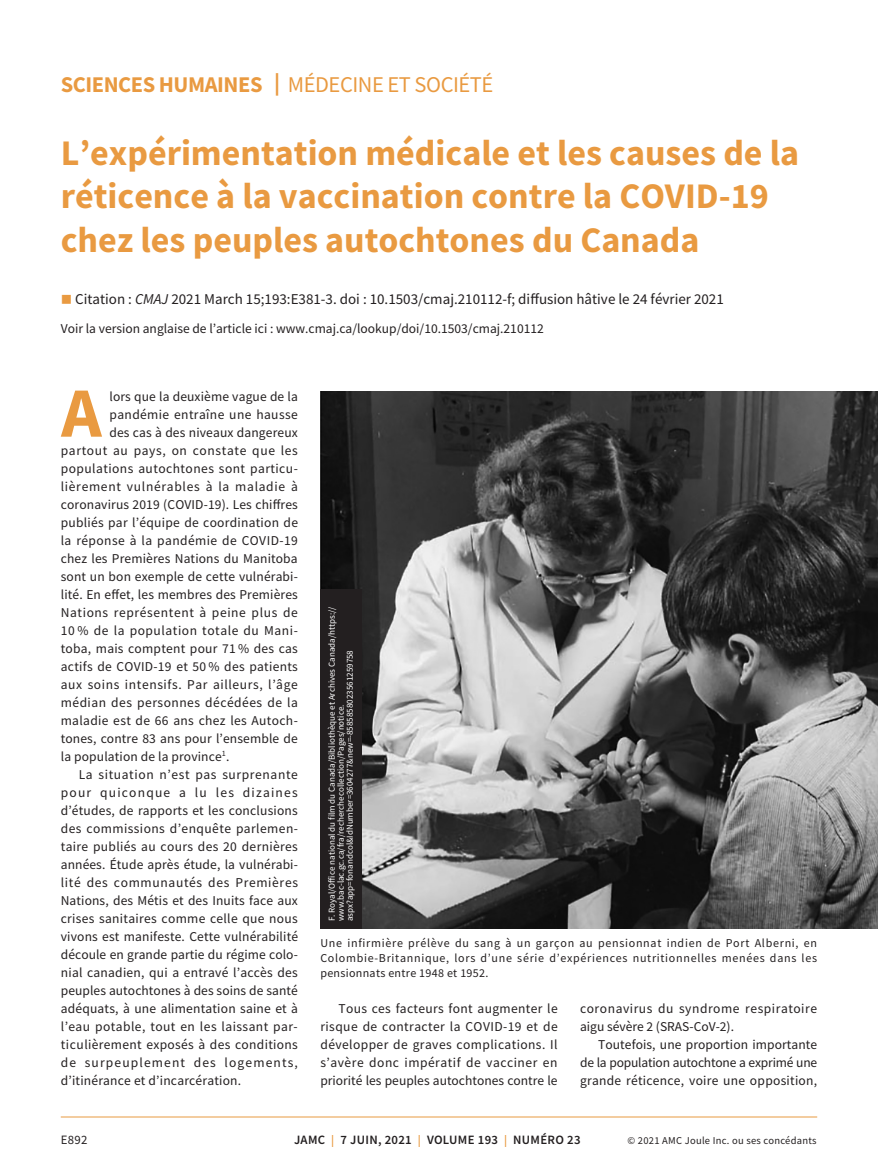
<style>
.page{position:relative;width:878px;height:1175px;background:#fff}
.page>*{position:absolute;margin:0;border:0;box-sizing:border-box;transform-origin:0 0}
.t1{font:700 70.65px "Source Sans Pro";color:#e99a41}
.t2{font:700 36px/43.2px "Source Sans Pro";color:#e99a41}
.t3{font:700 22.5px "Source Sans Pro";letter-spacing:-.02em;color:#e99a41}
.t4{font:15px "Source Sans Pro";color:#231f20}
.t5{font:13.5px/18px "Source Sans Pro";letter-spacing:.02em;color:#231f20;text-align:justify}
.t6{font:13.5px "Source Sans Pro";letter-spacing:.045em;color:#231f20}
.t7{font:13.5px "Source Sans Pro";letter-spacing:.05em;color:#231f20}
.t8{font:13.5px/18px "Source Sans Pro";letter-spacing:.04em;color:#231f20}
.t9{font:13.5px "Source Sans Pro";color:#231f20}
.t10{font:13.5px "Source Sans Pro";letter-spacing:.085em;color:#231f20}
.t11{font:13.5px "Source Sans Pro";letter-spacing:.09em;color:#231f20}
.t12{font:600 12.75px "Source Sans Pro";letter-spacing:.025em;color:#231f20}
.t13{font:12.75px "Source Sans Pro";color:#231f20}
.t14{font:12px/15px "Source Sans Pro";letter-spacing:.025em;color:#231f20;text-align:justify}
.t15{font:10.5px "Source Sans Pro";letter-spacing:.025em;color:#231f20}
.t16{font:9px/9px "Source Sans Pro";color:#fff}
.s1{font-weight:400}
.s2{color:#e99a41}
.s3{font-style:italic}
.s4{font-size:12px;color:#e99a41}
</style>
<div class="page">
<hr style="left:61px;top:1116px;width:756px;height:1px;background:#e99a41">
<img style="left:320px;top:392px;width:558px;height:536px">
<div style="left:320px;top:590px;width:42px;height:339px;background:#231f20"></div>
<h3 class="t3" style="left:61px;top:69px;width:434px">SCIENCES HUMAINES | <span class="s1">MÉDECINE ET SOCIÉTÉ</span></h3>
<h2 class="t2" style="left:61px;top:131px;width:739px">L’expérimentation médicale et les causes de la réticence à la vaccination contre la COVID-19 chez les peuples autochtones du Canada</h2>
<p class="t4" style="left:61px;top:289px;width:664px"><span class="s2">■</span> Citation : <span class="s3">CMAJ</span> 2021 March 15;193:E381-3. doi : 10.1503/cmaj.210112-f; diffusion hâtive le 24 février 2021</p>
<p class="t9" style="left:61px;top:319px;width:484px">Voir la version anglaise de l’article ici : www.cmaj.ca/lookup/doi/10.1503/cmaj.210112</p>
<h1 class="t1" style="left:61px;top:365px;width:42px">A</h1>
<p class="t5" style="left:109px;top:387px;width:190px">lors que la deuxième vague de la</p>
<p class="t5" style="left:109px;top:405px;width:190px">pandémie entraîne une hausse</p>
<p class="t5" style="left:109px;top:423px;width:190px">des cas à des niveaux dangereux</p>
<p class="t7" style="left:61px;top:441px;width:238px">partout au pays, on constate que les</p>
<p class="t5" style="left:61px;top:459px;width:238px">populations autochtones sont particu-</p>
<p class="t7" style="left:61px;top:477px;width:239px">lièrement vulnérables à la maladie à</p>
<p class="t5" style="left:61px;top:495px;width:238px">coronavirus 2019 (COVID-19). Les chiffres</p>
<p class="t5" style="left:61px;top:513px;width:239px">publiés par l’équipe de coordination de</p>
<p class="t5" style="left:61px;top:531px;width:239px">la réponse à la pandémie de COVID-19</p>
<p class="t5" style="left:61px;top:549px;width:238px">chez les Premières Nations du Manitoba</p>
<p class="t5" style="left:61px;top:567px;width:237px">sont un bon exemple de cette vulnérabi-</p>
<p class="t5" style="left:61px;top:585px;width:238px">lité. En effet, les membres des Premières</p>
<p class="t6" style="left:61px;top:603px;width:238px">Nations représentent à peine plus de</p>
<p class="t8" style="left:61px;top:621px;width:238px">10 % de la population totale du Mani-</p>
<p class="t5" style="left:61px;top:639px;width:238px">toba, mais comptent pour 71 % des cas</p>
<p class="t5" style="left:61px;top:657px;width:239px">actifs de COVID-19 et 50 % des patients</p>
<p class="t6" style="left:61px;top:675px;width:238px">aux soins intensifs. Par ailleurs, l’âge</p>
<p class="t5" style="left:61px;top:693px;width:238px">médian des personnes décédées de la</p>
<p class="t5" style="left:61px;top:711px;width:238px">maladie est de 66 ans chez les Autoch-</p>
<p class="t5" style="left:61px;top:729px;width:238px">tones, contre 83 ans pour l’ensemble de</p>
<p class="t5" style="left:61px;top:747px;width:170px">la population de la province<sup>1</sup>.</p>
<p class="t6" style="left:79px;top:765px;width:220px">La situation n’est pas surprenante</p>
<p class="t11" style="left:61px;top:783px;width:238px">pour quiconque a lu les dizaines</p>
<p class="t5" style="left:61px;top:801px;width:238px">d’études, de rapports et les conclusions</p>
<p class="t5" style="left:61px;top:819px;width:239px">des commissions d’enquête parlemen-</p>
<p class="t5" style="left:61px;top:837px;width:239px">taire publiés au cours des 20 dernières</p>
<p class="t5" style="left:61px;top:855px;width:237px">années. Étude après étude, la vulnérabi-</p>
<p class="t7" style="left:61px;top:873px;width:239px">lité des communautés des Premières</p>
<p class="t5" style="left:61px;top:891px;width:238px">Nations, des Métis et des Inuits face aux</p>
<p class="t5" style="left:61px;top:909px;width:239px">crises sanitaires comme celle que nous</p>
<p class="t5" style="left:61px;top:927px;width:239px">vivons est manifeste. Cette vulnérabilité</p>
<p class="t5" style="left:61px;top:945px;width:238px">découle en grande partie du régime colo-</p>
<p class="t5" style="left:61px;top:963px;width:238px">nial canadien, qui a entravé l’accès des</p>
<p class="t5" style="left:61px;top:981px;width:239px">peuples autochtones à des soins de santé</p>
<p class="t5" style="left:61px;top:999px;width:239px">adéquats, à une alimentation saine et à</p>
<p class="t5" style="left:61px;top:1017px;width:238px">l’eau potable, tout en les laissant par-</p>
<p class="t5" style="left:61px;top:1035px;width:238px">ticulièrement exposés à des conditions</p>
<p class="t10" style="left:61px;top:1053px;width:239px">de surpeuplement des logements,</p>
<p class="t5" style="left:61px;top:1071px;width:182px">d’itinérance et d’incarcération.</p>
<p class="t16" style="left:327px;top:921px;width:316px;rotate:-90deg">F. Royal/Office national du film du Canada/Bibliothèque et Archives Canada/https:// www.bac-lac.gc.ca/fra/recherchecollection/Pages/notice. aspx?app=fonandcol&amp;IdNumber=3604277&amp;new=-8585858023561259758</p>
<p class="t14" style="left:320px;top:935px;width:498px">Une infirmière prélève du sang à un garçon au pensionnat indien de Port Alberni, en Colombie-Britannique, lors d’une série d’expériences nutritionnelles menées dans les pensionnats entre 1948 et 1952.</p>
<p class="t5" style="left:320px;top:999px;width:239px;text-indent:18px">Tous ces facteurs font augmenter le risque de contracter la COVID-19 et de développer de graves complications. Il s’avère donc impératif de vacciner en priorité les peuples autochtones contre le</p>
<p class="t8" style="left:580px;top:999px;width:238px">coronavirus du syndrome respiratoire aigu sévère 2 (SRAS-CoV-2).</p>
<p class="t5" style="left:580px;top:1035px;width:239px;text-indent:18px">Toutefois, une proportion importante de la population autochtone a exprimé une grande réticence, voire une opposition,</p>
<p class="t13" style="left:61px;top:1132px;width:28px">E892</p>
<p class="t12" style="left:294px;top:1131px;width:288px">JAMC <span class="s4">|</span> 7 JUIN, 2021 <span class="s4">|</span> VOLUME 193 <span class="s4">|</span> NUMÉRO 23</p>
<p class="t15" style="left:627px;top:1134px;width:190px">© 2021 AMC Joule Inc. ou ses concédants</p>
</div>
